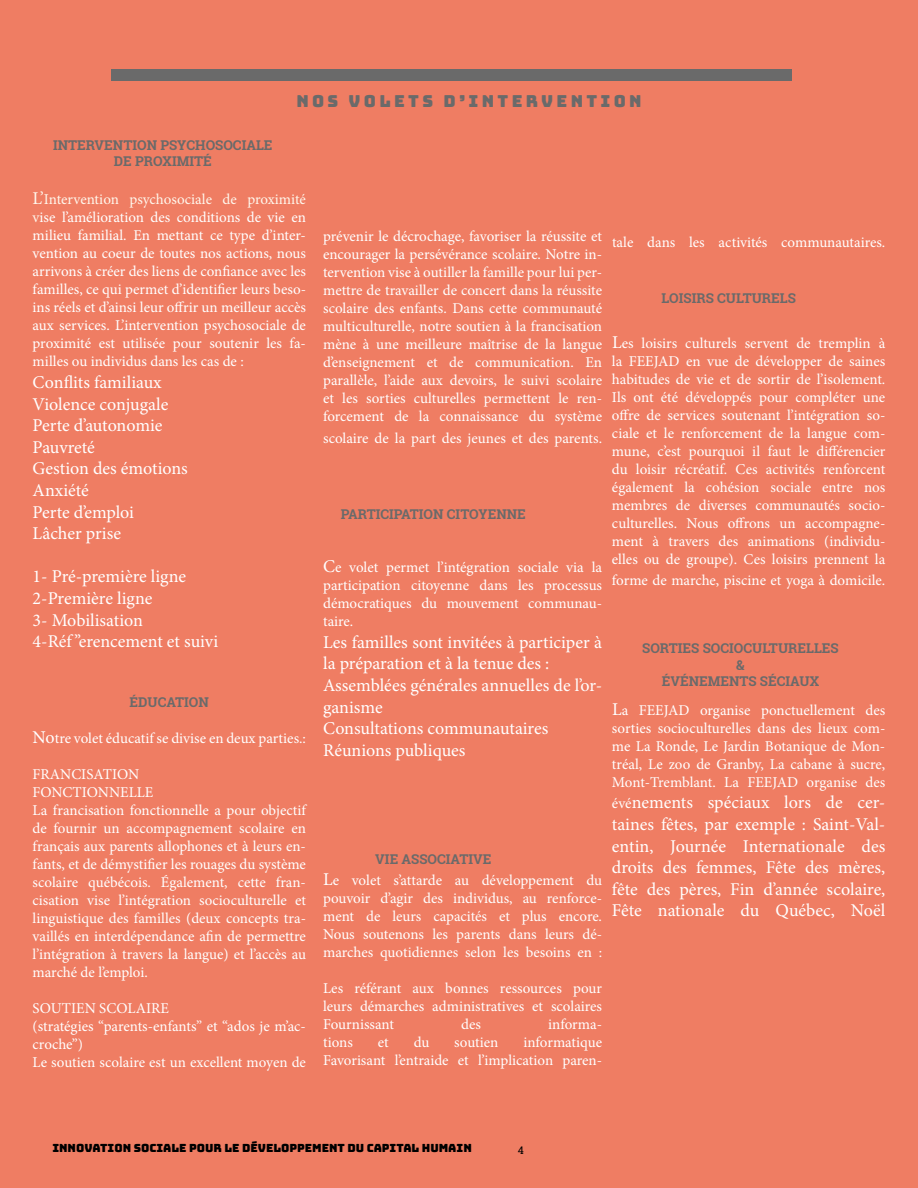
<style>
.page{position:relative;width:918px;height:1188px;background:#ef7d63}
.page>*{position:absolute;margin:0;border:0;box-sizing:border-box;transform-origin:0 0}
.t1{font:18px/21.6px "Minion Pro";color:#fff}
.t2{font:16.5px "Bungee";letter-spacing:.2em;color:#6a6a6a}
.t3{font:15px/18px "Minion Pro";color:#fff;text-align:justify}
.t4{font:700 13.5px/16.2px "Roboto Slab";color:#6a6a6a;text-align:center}
.t5{font:11.25px "Bungee";color:#000}
.t6{font:10.5px "Roboto Slab";color:#000}
.s1{font-size:18px;color:#fff7ec}
.s2{color:#fff7ec}
.s3{font-size:18px}
.s4{font-size:15px}
</style>
<div class="page">
<div style="left:112px;top:69px;width:680px;height:12px;background:#6a6a6a"></div>
<p class="t4" style="left:53px;top:137px;width:221px">INTERVENTION PSYCHOSOCIALE<br>DE PROXIMITÉ</p>
<p class="t2" style="left:296px;top:92px;width:347px">NOS VOLETS D’INTERVENTION</p>
<p class="t3" style="left:33px;top:191px;width:275px"><span class="s1">L’</span><span class="s2">Intervention psychosociale de proximité v</span>ise l’amélioration des conditions de vie en milieu familial. En mettant ce type d’inter&shy;vention au coeur de toutes nos actions, nous arrivons à créer des liens de confiance avec les familles, ce qui permet d’identifier leurs beso&shy;ins réels et d’ainsi leur offrir un meilleur accès aux services. L’intervention psychosociale de proximité est utilisée pour soutenir les fa&shy;milles ou individus dans les cas de :</p>
<p class="t1" style="left:33px;top:371px;width:157px">Conflits familiaux<br>Violence conjugale<br>Perte d’autonomie<br>Pauvreté<br>Gestion des émotions<br>Anxiété<br>Perte d’emploi<br>Lâcher prise</p>
<p class="t1" style="left:33px;top:566px;width:187px">1- Pré-première ligne<br>2-Première ligne<br>3- Mobilisation<br>4-Réf ’’erencement et suivi</p>
<p class="t4" style="left:130px;top:693px;width:81px">ÉDUCATION</p>
<p class="t3" style="left:33px;top:729px;width:275px"><span class="s3">No</span>tre volet éducatif se divise en deux parties.:</p>
<p class="t3" style="left:33px;top:765px;width:275px;text-align:left">FRANCISATION<br>FONCTIONNELLE<br>La francisation fonctionnelle a pour objectif de fournir un accompagnement scolaire en français aux parents allophones et à leurs en&shy;fants, et de démystifier les rouages du système scolaire québécois. Également, cette fran&shy;cisation vise l’intégration socioculturelle et linguistique des familles (deux concepts tra&shy;vaillés en interdépendance afin de permettre l’intégration à travers la langue) et l’accès au marché de l’emploi.</p>
<p class="t3" style="left:33px;top:999px;width:275px;text-align:left">SOUTIEN SCOLAIRE<br>(stratégies “parents-enfants” et “ados je m’ac&shy;croche”)<br>Le soutien scolaire est un excellent moyen de</p>
<p class="t3" style="left:323px;top:227px;width:281px">prévenir le décrochage, favoriser la réussite et encourager la persévérance scolaire. Notre in&shy;tervention vise à outiller la famille pour lui per&shy;mettre de travailler de concert dans la réussite scolaire des enfants. Dans cette communauté multiculturelle, notre soutien à la francisation mène à une meilleure maîtrise de la langue d’enseignement et de communication. En parallèle, l’aide aux devoirs, le suivi scolaire et les sorties culturelles permettent le ren&shy;forcement de la connaissance du système</p>
<p class="t3" style="left:323px;top:429px;width:280px">scolaire de la part des jeunes et des parents.</p>
<p class="t4" style="left:341px;top:506px;width:186px">PARTICIPATION CITOYENNE</p>
<p class="t3" style="left:323px;top:558px;width:281px"><span class="s3">C</span>e volet permet l’intégration sociale via la participation citoyenne dans les processus démocratiques du mouvement communau&shy;taire.</p>
<p class="t1" style="left:323px;top:631px;width:280px">Les familles sont invitées à participer à la préparation et à la tenue des :<br>Assemblées générales annuelles de l’or&shy;ganisme<br>Consultations communautaires<br>Réunions publiques</p>
<p class="t4" style="left:375px;top:850px;width:118px">VIE ASSOCIATIVE</p>
<p class="t3" style="left:323px;top:872px;width:281px"><span class="s3">L</span>e volet s’attarde au développement du pouvoir d’agir des individus, au renforce&shy;ment de leurs capacités et plus encore.<br>Nous soutenons les parents dans leurs dé&shy;marches quotidiennes selon les besoins en :</p>
<p class="t3" style="left:323px;top:980px;width:281px">Les référant aux bonnes ressources pour leurs démarches administratives et scolaires Fournissant</p>
<p class="t3" style="left:461px;top:1016px;width:21px">des</p>
<p class="t3" style="left:548px;top:1016px;width:55px">informa-</p>
<p class="t3" style="left:323px;top:1034px;width:31px">tions</p>
<p class="t3" style="left:378px;top:1034px;width:12px">et</p>
<p class="t3" style="left:414px;top:1034px;width:17px">du</p>
<p class="t3" style="left:454px;top:1034px;width:46px">soutien</p>
<p class="t3" style="left:323px;top:1034px;width:281px;text-align:right">informatique<br>Favorisant l’entraide et l’implication paren-</p>
<p class="t3" style="left:612px;top:233px;width:275px">tale dans les activités communautaires.</p>
<p class="t4" style="left:662px;top:290px;width:136px">LOISIRS CULTURELS</p>
<p class="t3" style="left:612px;top:334px;width:275px"><span class="s3">L</span>es loisirs culturels servent de tremplin à la FEEJAD en vue de développer de saines habitudes de vie et de sortir de l’isolement.<br>Ils ont été développés pour compléter une offre de services soutenant l’intégration so&shy;ciale et le renforcement de la langue com&shy;mune, c’est pourquoi il faut le différencier du loisir récréatif. Ces activités renforcent également la cohésion sociale entre nos membres de diverses communautés socio&shy;culturelles. Nous offrons un accompagne&shy;ment à travers des animations (individu&shy;elles ou de groupe). Ces loisirs prennent la</p>
<p class="t3" style="left:612px;top:571px;width:275px">forme de marche, piscine et yoga à domicile.</p>
<p class="t4" style="left:642px;top:640px;width:198px">SORTIES SOCIOCULTURELLES &amp;<br>ÉVÉNEMENTS SÉCIAUX</p>
<p class="t3" style="left:612px;top:701px;width:275px"><span class="s3">L</span>a FEEJAD organise ponctuellement des sorties socioculturelles dans des lieux com&shy;me La Ronde, Le Jardin Botanique de Mon&shy;tréal, Le zoo de Granby, La cabane à sucre, Mont-Tremblant. La FEEJAD organise des</p>
<p class="t1" style="left:612px;top:792px;width:275px;text-align:justify"><span class="s4">évé</span>nements spéciaux lors de cer&shy;taines fêtes, par exemple : Saint-Val&shy;entin, Journée Internationale des droits des femmes, Fête des mères, fête des pères, Fin d’année scolaire, Fête nationale du Québec, Noël</p>
<p class="t5" style="left:52px;top:1141px;width:421px">INNOVATION SOCIALE POUR LE DÉVELOPPEMENT DU CAPITAL HUMAIN</p>
<p class="t6" style="left:518px;top:1143px;width:8px">4</p>
</div>
